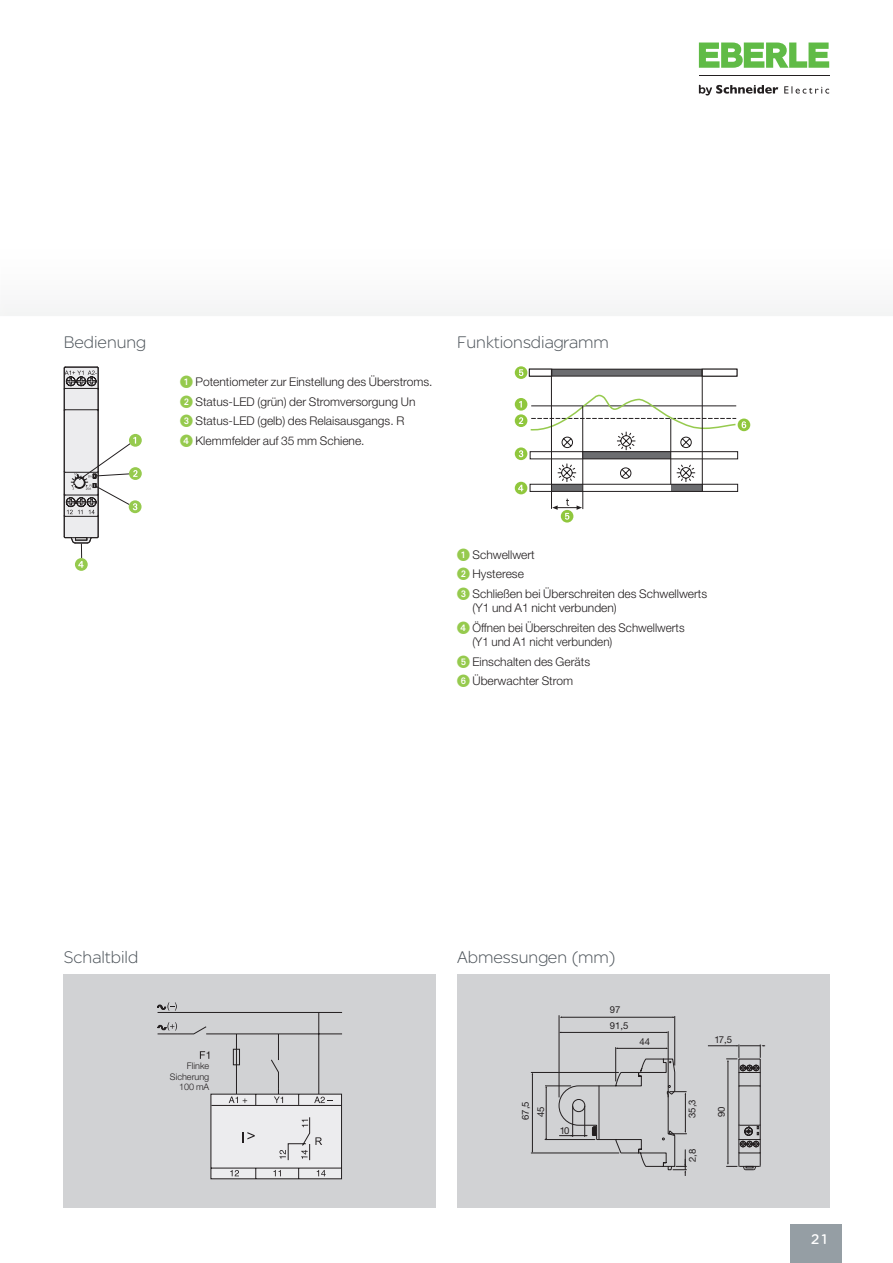
<style>
.page{position:relative;width:893px;height:1263px;background:#fff}
.page>*{position:absolute;margin:0;border:0;box-sizing:border-box;transform-origin:0 0}
.t1{font:300 18px "SE Optimist";color:#4d545a}
.t2{font:15px "SE Optimist";color:#fff}
.t3{font:300 12px/19.5px "Helvetica Neue";color:#231f20}
.t4{font:9.6px/15.6px "Helvetica Neue";color:#231f20}
.t5{font:300 9px/10.9px "Helvetica Neue";color:#231f20;text-align:right}
.s1{font-family:"European Pi One";font-weight:400;font-size:12.75px;color:#96ca4e}
</style>
<div class="page">
<div style="left:0;top:308px;width:893px;height:8px;background:#f4f5f5"></div>
<div style="left:791px;top:1225px;width:51px;height:38px;background:#959ea4"></div>
<hr style="left:699px;top:75px;width:130px;height:1px;background:#231f20">
<svg style="left:699px;top:43px;width:130px;height:25px"></svg>
<svg style="left:699px;top:84px;width:130px;height:12px"></svg>
<svg style="left:64px;top:367px;width:78px;height:204px"></svg>
<div style="left:457px;top:974px;width:372px;height:234px;background:#d1d2d4"></div>
<hr style="left:531px;top:1153px;width:88px;height:1px;background:#231f20">
<hr style="left:531px;top:1072px;width:87px;height:1px;background:#231f20">
<hr style="left:532px;top:1074px;width:1px;height:77px;background:#231f20">
<svg style="left:545px;top:1015px;width:220px;height:161px"></svg>
<div style="left:64px;top:974px;width:372px;height:234px;background:#d1d2d4"></div>
<svg style="left:157px;top:1002px;width:185px;height:177px"></svg>
<div style="left:529px;top:369px;width:208px;height:7px;background:#6c6d70"></div>
<div style="left:529px;top:369px;width:208px;height:7px;border:1px solid #231f20"></div>
<div style="left:702px;top:369px;width:35px;height:7px;background:#fff"></div>
<div style="left:529px;top:369px;width:23px;height:7px;background:#fff"></div>
<hr style="left:702px;top:369px;width:1px;height:122px;background:#231f20">
<hr style="left:551px;top:369px;width:1px;height:140px;background:#231f20">
<svg style="left:515px;top:367px;width:12px;height:12px"></svg>
<svg style="left:515px;top:393px;width:235px;height:129px"></svg>
<h1 class="t1" style="left:64px;top:332px;width:84px">Bedienung</h1>
<p class="t3" style="left:180px;top:372px;width:254px"><span class="s1">1</span> Potentiometer zur Einstellung des Überstroms.<br><span class="s1">2</span> Status-LED (grün) der Stromversorgung Un<br><span class="s1">3</span> Status-LED (gelb) des Relaisausgangs. R<br><span class="s1">4</span> Klemmfelder auf 35 mm Schiene.</p>
<h1 class="t1" style="left:457px;top:332px;width:153px">Funktionsdiagramm</h1>
<p class="t3" style="left:457px;top:544px;width:252px"><span class="s1">1</span> Schwellwert<br><span class="s1">2</span> Hysterese<br><span class="s1">3</span> Schließen bei Überschreiten des Schwellwerts</p>
<p class="t3" style="left:457px;top:598px;width:229px;text-indent:15px">(Y1 und A1 nicht verbunden)<br><span class="s1">4</span> Öffnen bei Überschreiten des Schwellwerts</p>
<p class="t3" style="left:457px;top:632px;width:157px;text-indent:15px">(Y1 und A1 nicht verbunden)<br><span class="s1">5</span> Einschalten des Geräts<br><span class="s1">6</span> Überwachter Strom</p>
<h1 class="t1" style="left:64px;top:947px;width:76px">Schaltbild</h1>
<h1 class="t1" style="left:457px;top:947px;width:160px">Abmessungen (mm)</h1>
<p class="t5" style="left:170px;top:1060px;width:41px">Flinke<br>Sicherung<br>100 mA</p>
<p class="t4" style="left:610px;top:1002px;width:20px">97<br>91,5</p>
<p class="t4" style="left:639px;top:1034px;width:12px">44</p>
<p class="t4" style="left:714px;top:1031px;width:19px">17,5</p>
<p class="t4" style="left:684px;top:1118px;width:20px;rotate:-90deg">35,3</p>
<p class="t4" style="left:517px;top:1120px;width:20px;rotate:-90deg">67,5</p>
<p class="t4" style="left:533px;top:1117px;width:12px;rotate:-90deg">45</p>
<p class="t4" style="left:713px;top:1117px;width:12px;rotate:-90deg">90</p>
<p class="t4" style="left:560px;top:1122px;width:11px">10</p>
<p class="t4" style="left:684px;top:1162px;width:15px;rotate:-90deg">2,8</p>
<p class="t2" style="left:810px;top:1230px;width:20px">21</p>
</div>
